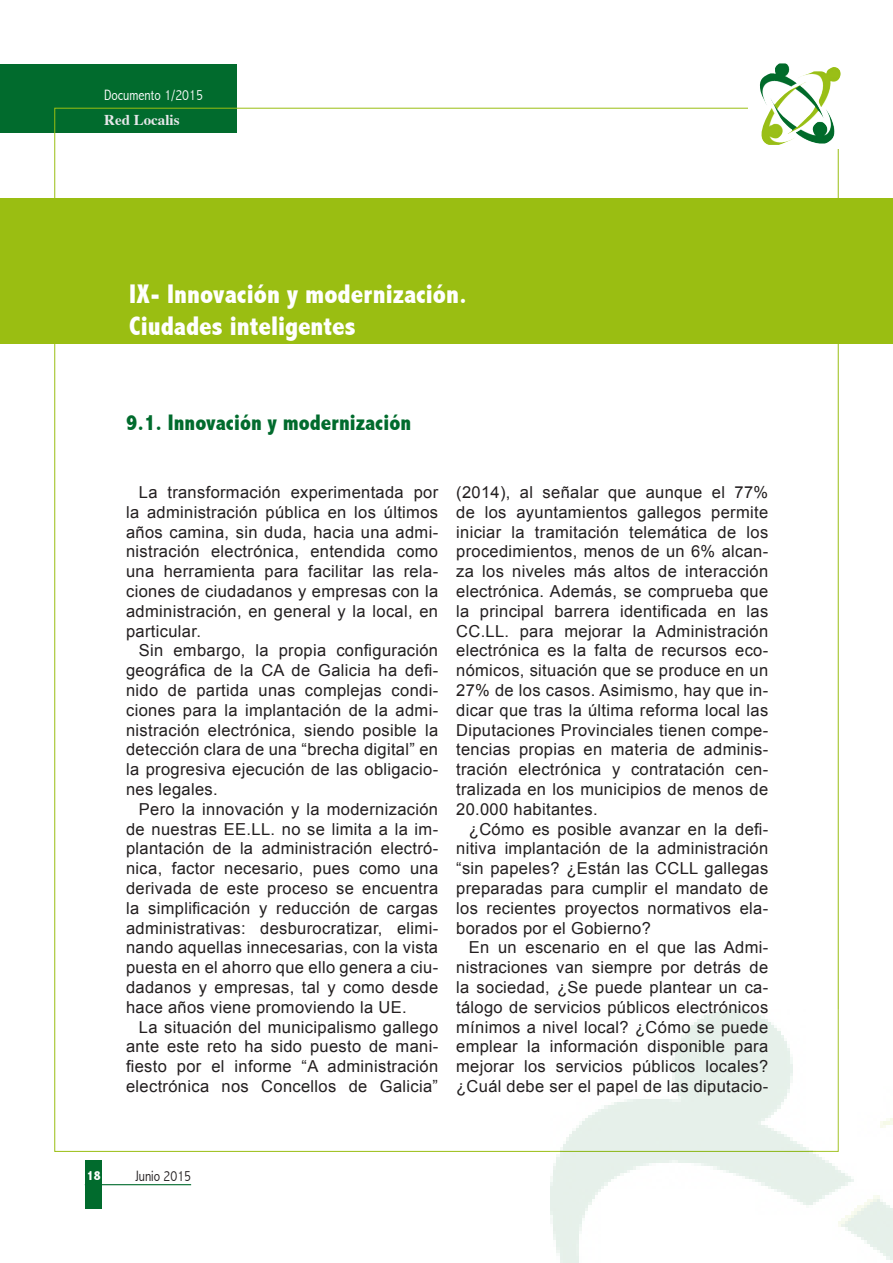
<style>
.page{position:relative;width:893px;height:1263px;background:#fff}
.page>*{position:absolute;margin:0;border:0;box-sizing:border-box;transform-origin:0 0}
.t1{font:800 condensed 27px/32.4px "Abadi";color:#fff}
.t2{font:800 condensed 22.5px "Abadi";color:#016b2d}
.t3{font:16.5px/19.8px "Arial";letter-spacing:.02em;color:#231f20;text-align:justify}
.t4{font:300 condensed 15px "Abadi";color:#fff}
.t5{font:700 15px "Times";color:#e6e7e9}
.t6{font:300 condensed 15px "Abadi";color:#231f20}
.t7{font:800 condensed 13.5px "Abadi";color:#fff}
</style>
<div class="page">
<div style="left:0;top:64px;width:237px;height:68px;background:#016b2d"></div>
<div style="left:85px;top:1160px;width:16px;height:49px;background:#016b2d"></div>
<hr style="left:85px;top:1184px;width:106px;height:1px;background:#016b2d">
<img style="left:760px;top:65px;width:81px;height:78px">
<img style="left:550px;top:1009px;width:342px;height:254px">
<div style="left:0;top:198px;width:892px;height:146px;background:#9abe12"></div>
<p class="t4" style="left:104px;top:87px;width:100px">Documento 1/2015</p>
<p class="t5" style="left:104px;top:114px;width:77px">Red Localis</p>
<h1 class="t1" style="left:129px;top:279px;width:339px">IX- Innovación y modernización.<br>Ciudades inteligentes</h1>
<h2 class="t2" style="left:126px;top:410px;width:287px">9.1. Innovación y modernización</h2>
<p class="t3" style="left:126px;top:482px;width:314px;text-indent:13px">La transformación experimentada por la administración pública en los últimos años camina, sin duda, hacia una admi&shy;nistración electrónica, entendida como una herramienta para facilitar las rela&shy;ciones de ciudadanos y empresas con la administración, en general y la local, en particular.</p>
<p class="t3" style="left:126px;top:641px;width:314px;text-indent:13px">Sin embargo, la propia configuración geográfica de la CA de Galicia ha defi&shy;nido de partida unas complejas condi&shy;ciones para la implantación de la admi&shy;nistración electrónica, siendo posible la detección clara de una “brecha digital” en la progresiva ejecución de las obligacio&shy;nes legales.</p>
<p class="t3" style="left:126px;top:799px;width:314px;text-indent:13px">Pero la innovación y la modernización de nuestras EE.LL. no se limita a la im&shy;plantación de la administración electró&shy;nica, factor necesario, pues como una derivada de este proceso se encuentra la simplificación y reducción de cargas administrativas: desburocratizar, elimi&shy;nando aquellas innecesarias, con la vista puesta en el ahorro que ello genera a ciu&shy;dadanos y empresas, tal y como desde hace años viene promoviendo la UE.</p>
<p class="t3" style="left:126px;top:1017px;width:314px;text-indent:13px">La situación del municipalismo gallego ante este reto ha sido puesto de mani&shy;fiesto por el informe “A administración electrónica nos Concellos de Galicia”</p>
<p class="t3" style="left:456px;top:482px;width:314px">(2014), al señalar que aunque el 77% de los ayuntamientos gallegos permite iniciar la tramitación telemática de los procedimientos, menos de un 6% alcan&shy;za los niveles más altos de interacción electrónica. Además, se comprueba que la principal barrera identificada en las CC.LL. para mejorar la Administración electrónica es la falta de recursos eco&shy;nómicos, situación que se produce en un 27% de los casos. Asimismo, hay que in&shy;dicar que tras la última reforma local las Diputaciones Provinciales tienen compe&shy;tencias propias en materia de adminis&shy;tración electrónica y contratación cen&shy;tralizada en los municipios de menos de 20.000 habitantes.</p>
<p class="t3" style="left:456px;top:819px;width:314px;text-indent:13px">¿Cómo es posible avanzar en la defi&shy;nitiva implantación de la administración “sin papeles? ¿Están las CCLL gallegas preparadas para cumplir el mandato de los recientes proyectos normativos ela&shy;borados por el Gobierno?</p>
<p class="t3" style="left:456px;top:938px;width:314px;text-indent:13px">En un escenario en el que las Admi&shy;nistraciones van siempre por detrás de la sociedad, ¿Se puede plantear un ca&shy;tálogo de servicios públicos electrónicos mínimos a nivel local? ¿Cómo se puede emplear la información disponible para mejorar los servicios públicos locales? ¿Cuál debe ser el papel de las diputacio-</p>
<p class="t7" style="left:87px;top:1168px;width:15px">18</p>
<p class="t6" style="left:135px;top:1167px;width:57px">Junio 2015</p>
</div>
